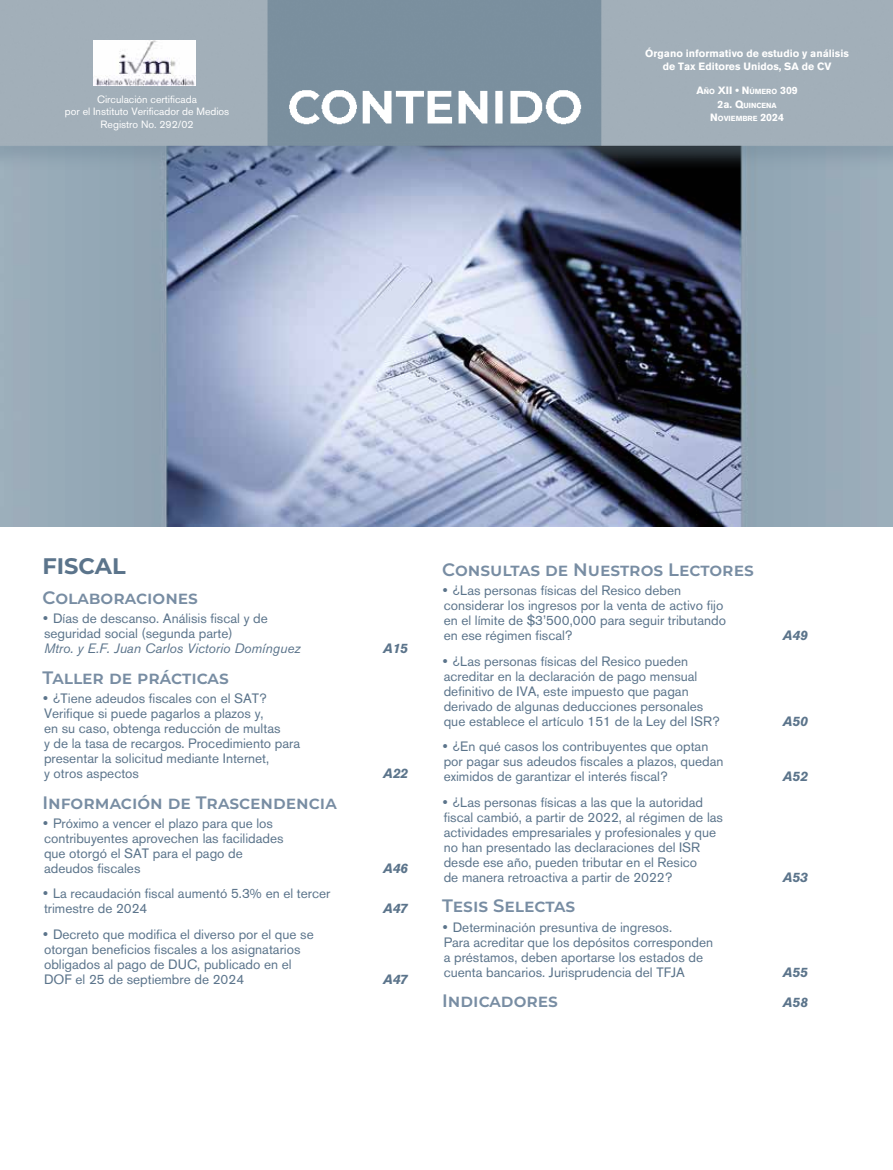
<style>
.page{position:relative;width:893px;height:1170px;background:#fff}
.page>*{position:absolute;margin:0;border:0;box-sizing:border-box;transform-origin:0 0}
.t1{font:700 22.5px "Montserrat";color:#5b748b}
.t2{font:600 18px "Montserrat";color:#788da3}
.t3{font:13.5px/15px "Akzidenz Grotesk BE";color:#5b748b}
.t4{font:italic 13.5px "Akzidenz Grotesk BE";color:#5b748b}
.t5{font:italic 700 13.5px "Akzidenz Grotesk BE";color:#5b748b}
.t6{font:10.5px/12.6px "Akzidenz Grotesk BE";color:#fff;text-align:center}
.t7{font:700 10.5px/13.5px "Akzidenz Grotesk BE";color:#fff;text-align:center}
.t8{font:700 10.5px "Akzidenz Grotesk BE";color:#fff}
.t9{font:700 7.35px/13.5px "Akzidenz Grotesk BE";color:#fff}
.s1{font-size:7.35px}
.s2{font-size:10.5px}
</style>
<div class="page">
<hr style="left:892px;top:990px;width:1px;height:179px;background:#97a7ba">
<img style="left:0;top:178px;width:893px;height:349px">
<img style="left:0;top:0;width:893px;height:178px">
<img style="left:94px;top:41px;width:102px;height:45px">
<p class="t6" style="left:65px;top:93px;width:166px">Circulación certificada<br>por el Instituto Verificador de Medios<br>Registro No. 292/02</p>
<p class="t7" style="left:645px;top:46px;width:205px">Órgano informativo de estudio y análisis de Tax Editores Unidos, SA de CV</p>
<p class="t8" style="left:696px;top:85px;width:103px">A<span class="s1">ÑO</span> XII • N<span class="s1">ÚMERO</span> 309</p>
<p class="t9" style="left:710px;top:99px;width:75px;text-indent:7px"><span class="s2">2</span><span class="s2">a.</span> <span class="s2">Q</span>UINCENA<br><span class="s2">N</span>OVIEMBRE <span class="s2">2024</span></p>
<h1 class="t1" style="left:43px;top:550px;width:85px">FISCAL</h1>
<h2 class="t2" style="left:43px;top:585px;width:157px">Colaboraciones</h2>
<p class="t3" style="left:44px;top:611px;width:225px;text-indent:9px">Días de descanso. Análisis fiscal y de seguridad social (segunda parte)</p>
<p class="t4" style="left:44px;top:640px;width:258px">Mtro. y E.F. Juan Carlos Victorio Domínguez</p>
<p class="t5" style="left:383px;top:640px;width:26px">A15</p>
<h2 class="t2" style="left:43px;top:664px;width:188px">Taller de prácticas</h2>
<p class="t3" style="left:44px;top:690px;width:258px;text-indent:9px">¿Tiene adeudos fiscales con el SAT?<br>Verifique si puede pagarlos a plazos y,<br>en su caso, obtenga reducción de multas<br>y de la tasa de recargos. Procedimiento para presentar la solicitud mediante Internet,<br>y otros aspectos</p>
<p class="t5" style="left:383px;top:765px;width:26px">A22</p>
<h2 class="t2" style="left:43px;top:789px;width:296px">Información de Trascendencia</h2>
<p class="t3" style="left:44px;top:815px;width:241px;text-indent:9px">Próximo a vencer el plazo para que los contribuyentes aprovechen las facilidades que otorgó el SAT para el pago de adeudos fiscales</p>
<p class="t3" style="left:44px;top:886px;width:288px;text-indent:9px">La recaudación fiscal aumentó 5.3% en el tercer trimestre de 2024</p>
<p class="t3" style="left:44px;top:926px;width:271px;text-indent:9px">Decreto que modifica el diverso por el que se otorgan beneficios fiscales a los asignatarios obligados al pago de DUC, publicado en el DOF el 25 de septiembre de 2024</p>
<p class="t5" style="left:383px;top:860px;width:26px">A46</p>
<p class="t5" style="left:383px;top:900px;width:26px">A47</p>
<p class="t5" style="left:383px;top:971px;width:26px">A47</p>
<h2 class="t2" style="left:442px;top:556px;width:313px">Consultas de Nuestros Lectores</h2>
<p class="t3" style="left:444px;top:582px;width:284px;text-indent:9px">¿Las personas físicas del Resico deben considerar los ingresos por la venta de activo fijo en el límite de $3’500,000 para seguir tributando en ese régimen fiscal?</p>
<p class="t3" style="left:444px;top:653px;width:277px;text-indent:9px">¿Las personas físicas del Resico pueden acreditar en la declaración de pago mensual definitivo de IVA, este impuesto que pagan derivado de algunas deducciones personales que establece el artículo 151 de la Ley del ISR?</p>
<p class="t3" style="left:444px;top:739px;width:281px;text-indent:9px">¿En qué casos los contribuyentes que optan por pagar sus adeudos fiscales a plazos, quedan eximidos de garantizar el interés fiscal?</p>
<p class="t3" style="left:444px;top:794px;width:281px;text-indent:9px">¿Las personas físicas a las que la autoridad fiscal cambió, a partir de 2022, al régimen de las actividades empresariales y profesionales y que no han presentado las declaraciones del ISR desde ese año, pueden tributar en el Resico<br>de manera retroactiva a partir de 2022?</p>
<h2 class="t2" style="left:442px;top:893px;width:134px">Tesis Selectas</h2>
<p class="t3" style="left:444px;top:919px;width:271px;text-indent:9px">Determinación presuntiva de ingresos.<br>Para acreditar que los depósitos corresponden a préstamos, deben aportarse los estados de cuenta bancarios. Jurisprudencia del TFJA</p>
<p class="t5" style="left:783px;top:627px;width:26px">A49</p>
<p class="t5" style="left:783px;top:713px;width:26px">A50</p>
<p class="t5" style="left:783px;top:768px;width:26px">A52</p>
<p class="t5" style="left:783px;top:869px;width:26px">A53</p>
<p class="t5" style="left:783px;top:963px;width:26px">A55</p>
<h2 class="t2" style="left:442px;top:987px;width:117px">Indicadores</h2>
<p class="t5" style="left:783px;top:994px;width:26px">A58</p>
</div>
